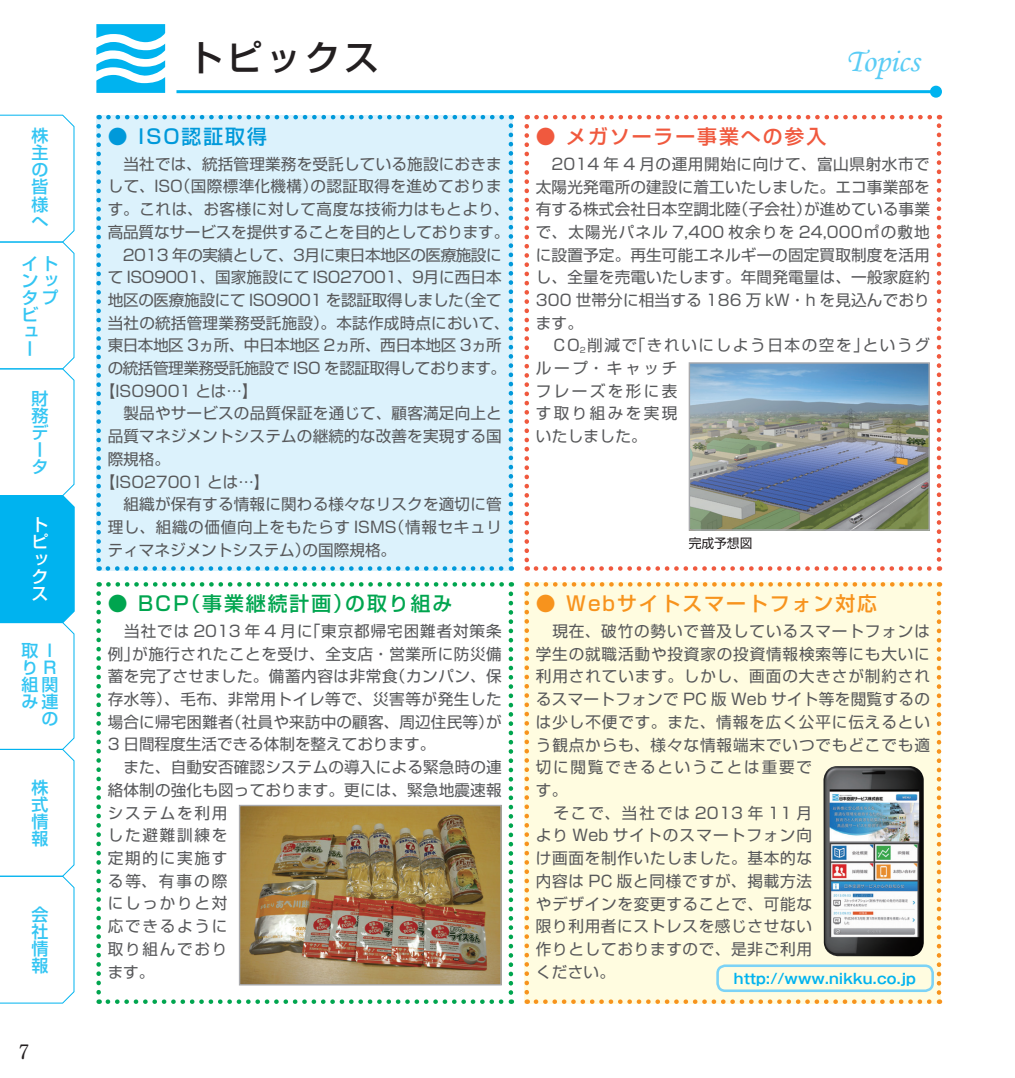
<style>
.page{position:relative;width:1015px;height:1078px;background:#fff}
.page>*{position:absolute;margin:0;border:0;box-sizing:border-box;transform-origin:0 0}
.t1{font:500 35.4px "Shin Go Pro";letter-spacing:.1em;color:#231f20}
.t2{font:32.6px "Monotype Corsiva";color:#5accf5}
.t3{font:500 19.8px "Shin Go Pro";letter-spacing:.1em;color:#00a54f}
.t4{font:500 19.8px "Shin Go Pro";letter-spacing:.1em;color:#f7931d}
.t5{font:500 19.8px "Shin Go Pro";letter-spacing:.1em;color:#f0593e}
.t6{font:500 19.8px "Shin Go Pro";letter-spacing:.1em;color:#0099da}
.t7{font:700 19.8px "Futo Min A101 Pro";color:#231f20}
.t8{font:500 17px/17px "Shin Go Pro";color:#33c5f3;text-align:justify}
.t9{font:500 17px/17px "Shin Go Pro";color:#fff;text-align:justify}
.t10{font:15.6px/22.6px "Shin Go Pro";letter-spacing:.015em;color:#57585a}
.t11{font:15.6px/22.6px "Shin Go Pro";letter-spacing:.055em;color:#57585a}
.t12{font:15.6px/22.6px "Shin Go Pro";letter-spacing:.035em;color:#57585a}
.t13{font:15.6px "Shin Go Pro";letter-spacing:-.03em;color:#57585a}
.t14{font:15.6px "Shin Go Pro";letter-spacing:.04em;color:#57585a}
.t15{font:15.6px "Shin Go Pro";letter-spacing:-.02em;color:#57585a}
.t16{font:15.6px "Shin Go Pro";letter-spacing:-.01em;color:#57585a}
.t17{font:700 14.2px "Gothic MB101 Pro De";color:#00b3ef}
.t18{font:12.8px "Shin Go Pro";color:#231f20}
</style>
<div class="page">
<hr style="left:176px;top:90px;width:760px;height:3px;background:#00b3ef">
<div style="left:930px;top:86px;width:12px;height:12px;background:#00b3ef;border-radius:50%"></div>
<svg style="left:96px;top:24px;width:69px;height:69px"></svg>
<svg style="left:0;top:115px;width:75px;height:888px"></svg>
<div style="left:96px;top:115px;width:417px;height:455px;background:#dcf2fc"></div>
<svg style="left:96px;top:126px;width:5px;height:444px"></svg>
<svg style="left:108px;top:566px;width:404px;height:4px"></svg>
<svg style="left:509px;top:115px;width:4px;height:444px"></svg>
<svg style="left:99px;top:115px;width:403px;height:4px"></svg>
<svg style="left:524px;top:126px;width:5px;height:444px"></svg>
<svg style="left:536px;top:566px;width:404px;height:4px"></svg>
<svg style="left:937px;top:115px;width:4px;height:444px"></svg>
<svg style="left:527px;top:115px;width:403px;height:4px"></svg>
<div style="left:524px;top:582px;width:417px;height:421px;background:#fffce0"></div>
<svg style="left:524px;top:593px;width:5px;height:410px"></svg>
<svg style="left:536px;top:999px;width:404px;height:4px"></svg>
<svg style="left:937px;top:582px;width:4px;height:410px"></svg>
<svg style="left:527px;top:582px;width:403px;height:4px"></svg>
<svg style="left:96px;top:593px;width:5px;height:410px"></svg>
<svg style="left:108px;top:999px;width:404px;height:4px"></svg>
<svg style="left:509px;top:582px;width:4px;height:410px"></svg>
<svg style="left:99px;top:582px;width:403px;height:4px"></svg>
<img style="left:691px;top:364px;width:237px;height:164px">
<div style="left:689px;top:362px;width:241px;height:168px;border:1px solid #a8a9ad"></div>
<div style="left:716px;top:964px;width:218px;height:27px;border:3px solid #7cd3f6;border-radius:8px"></div>
<img style="left:241px;top:806px;width:259px;height:177px">
<div style="left:239px;top:804px;width:263px;height:181px;border:1px solid #a8a9ad"></div>
<img style="left:823px;top:766px;width:101px;height:190px">
<p class="t8" style="left:31px;top:125px;width:18px">株主の皆様へ</p>
<p class="t8" style="left:22px;top:253px;width:38px;text-align:left">イトンッタプビュ<br>ー</p>
<p class="t8" style="left:31px;top:387px;width:18px;text-align:left">財務データ</p>
<p class="t9" style="left:31px;top:514px;width:18px">トピックス</p>
<p class="t8" style="left:22px;top:640px;width:18px">取り</p>
<p class="t8" style="left:47px;top:640px;width:7px">I</p>
<p class="t8" style="left:43px;top:657px;width:14px">R</p>
<p class="t8" style="left:22px;top:674px;width:37px">組関</p>
<p class="t8" style="left:22px;top:691px;width:38px">み連</p>
<p class="t8" style="left:41px;top:708px;width:18px">の</p>
<p class="t8" style="left:31px;top:776px;width:18px">株式情報</p>
<p class="t8" style="left:31px;top:903px;width:18px">会社情報</p>
<p class="t7" style="left:19px;top:1035px;width:12px">7</p>
<p class="t1" style="left:188px;top:28px;width:193px">トピックス</p>
<p class="t2" style="left:846px;top:41px;width:75px">Topics</p>
<p class="t6" style="left:108px;top:120px;width:161px">● ISO認証取得</p>
<p class="t5" style="left:536px;top:120px;width:292px">● メガソーラー事業への参入</p>
<p class="t10" style="left:108px;top:151px;width:395px">　当社では、統括管理業務を受託している施設におきま</p>
<p class="t10" style="left:108px;top:173px;width:395px">して、ISO（国際標準化機構）の認証取得を進めておりま</p>
<p class="t14" style="left:108px;top:196px;width:403px">す。これは、お客様に対して高度な技術力はもとより、</p>
<p class="t16" style="left:108px;top:219px;width:403px">高品質なサービスを提供することを目的としております。</p>
<p class="t13" style="left:108px;top:242px;width:395px">　2013 年の実績として、3月に東日本地区の医療施設に</p>
<p class="t13" style="left:108px;top:264px;width:396px">て ISO9001、国家施設にて ISO27001、9月に西日本</p>
<p class="t15" style="left:108px;top:287px;width:396px">地区の医療施設にて ISO9001 を認証取得しました（全て</p>
<p class="t10" style="left:108px;top:309px;width:403px">当社の統括管理業務受託施設）。本誌作成時点において、</p>
<p class="t13" style="left:108px;top:332px;width:396px">東日本地区 3ヵ所、中日本地区 2ヵ所、西日本地区 3ヵ所</p>
<p class="t13" style="left:108px;top:355px;width:400px">の統括管理業務受託施設で ISO を認証取得しております。</p>
<p class="t10" style="left:100px;top:377px;width:159px">【ISO9001 とは…】</p>
<p class="t10" style="left:108px;top:400px;width:396px">　製品やサービスの品質保証を通じて、顧客満足向上と</p>
<p class="t10" style="left:108px;top:423px;width:395px">品質マネジメントシステムの継続的な改善を実現する国</p>
<p class="t10" style="left:108px;top:445px;width:64px">際規格。</p>
<p class="t10" style="left:100px;top:468px;width:171px">【ISO27001 とは…】</p>
<p class="t10" style="left:108px;top:491px;width:395px">　組織が保有する情報に関わる様々なリスクを適切に管</p>
<p class="t14" style="left:108px;top:514px;width:396px">理し、組織の価値向上をもたらす ISMS（情報セキュリ</p>
<p class="t10" style="left:108px;top:536px;width:290px">ティマネジメントシステム）の国際規格。</p>
<p class="t10" style="left:536px;top:151px;width:396px">　2014 年 4 月の運用開始に向けて、富山県射水市で太陽光発電所の建設に着工いたしました。エコ事業部を有する株式会社日本空調北陸（子会社）が進めている事業で、太陽光パネル 7,400 枚余りを 24,000㎡の敷地に設置予定。再生可能エネルギーの固定買取制度を活用し、全量を売電いたします。年間発電量は、一般家庭約<br>300 世帯分に相当する 186 万 kW・h を見込んでおります。<br>　CO<sub>2</sub>削減で「きれいにしよう日本の空を」というグループ・キャッチ<br>フレーズを形に表<br>す取り組みを実現<br>いたしました。</p>
<p class="t18" style="left:689px;top:532px;width:65px">完成予想図</p>
<p class="t3" style="left:108px;top:587px;width:346px">● BCP（事業継続計画）の取り組み</p>
<p class="t4" style="left:536px;top:587px;width:343px">● Webサイトスマートフォン対応</p>
<p class="t12" style="left:108px;top:617px;width:396px">　当社では 2013 年 4 月に「東京都帰宅困難者対策条例」が施行されたことを受け、全支店・営業所に防災備蓄を完了させました。備蓄内容は非常食（カンパン、保存水等）、毛布、非常用トイレ等で、災害等が発生した場合に帰宅困難者（社員や来訪中の顧客、周辺住民等）が<br>3 日間程度生活できる体制を整えております。<br>　また、自動安否確認システムの導入による緊急時の連絡体制の強化も図っております。更には、緊急地震速報システムを利用<br>した避難訓練を<br>定期的に実施す<br>る等、有事の際<br>にしっかりと対<br>応できるように<br>取り組んでおり<br>ます。</p>
<p class="t11" style="left:536px;top:617px;width:396px">　現在、破竹の勢いで普及しているスマートフォンは学生の就職活動や投資家の投資情報検索等にも大いに利用されています。しかし、画面の大きさが制約されるスマートフォンで PC 版 Web サイト等を閲覧するのは少し不便です。また、情報を広く公平に伝えるという観点からも、様々な情報端末でいつでもどこでも適切に閲覧できるということは重要で<br>す。<br>　そこで、当社では 2013 年 11 月<br>より Web サイトのスマートフォン向<br>け画面を制作いたしました。基本的な<br>内容は PC 版と同様ですが、掲載方法<br>やデザインを変更することで、可能な<br>限り利用者にストレスを感じさせない<br>作りとしておりますので、是非ご利用<br>ください。</p>
<p class="t17" style="left:734px;top:966px;width:183px">http://www.nikku.co.jp</p>
</div>
